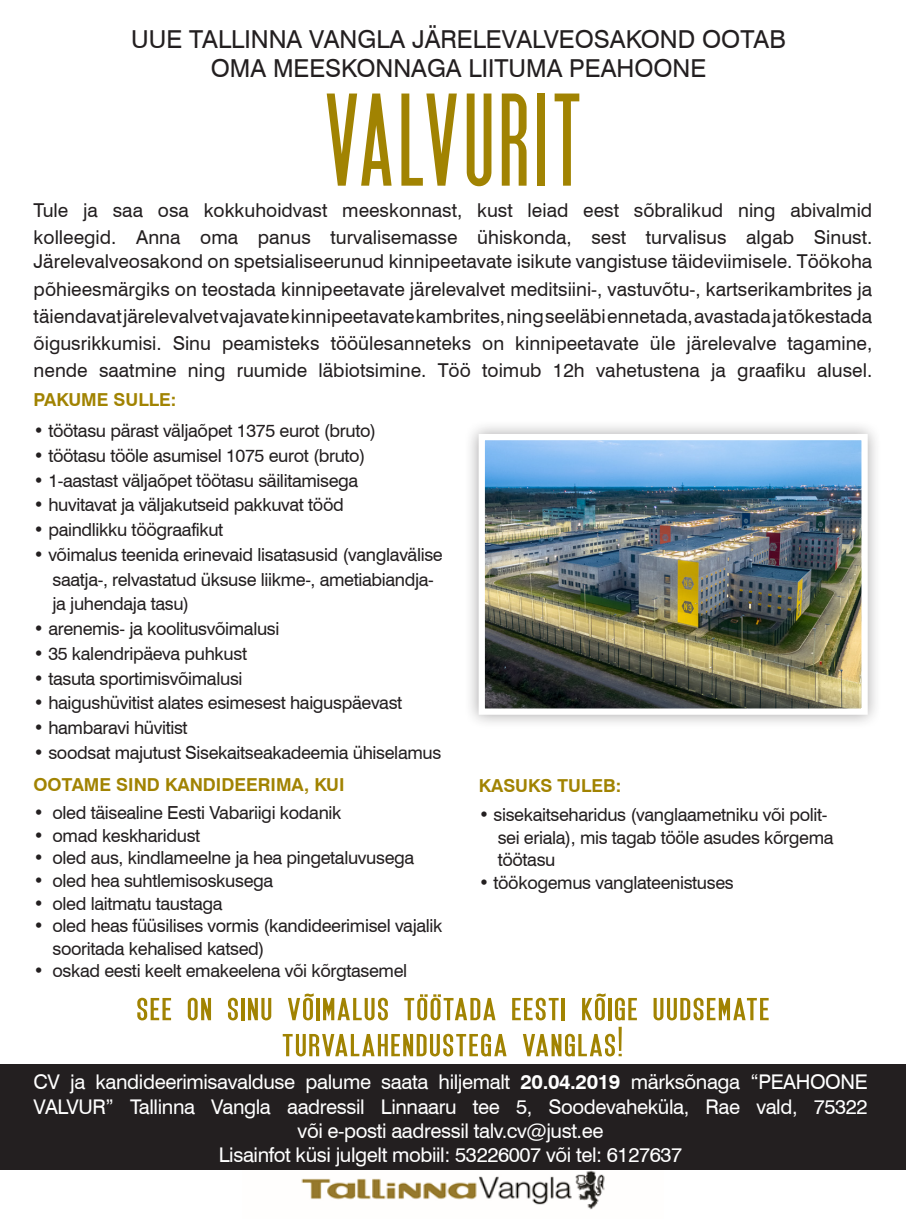
<style>
.page{position:relative;width:906px;height:1219px;background:#fff}
.page>*{position:absolute;margin:0;border:0;box-sizing:border-box;transform-origin:0 0}
.t1{font:700 135px "SF Movie Poster";letter-spacing:.05em;color:#a18302}
.t2{font:700 43.2px/36px "SF Movie Poster";letter-spacing:.04em;color:#a18302;text-align:center;scale:1.25 1}
.t3{font:24.75px "Swiss 721 BT";color:#231f20}
.t4{font:20.25px/24.3px "Swiss 721 BT";letter-spacing:-.02em;color:#fff;text-align:center}
.t5{font:19.12px/27px "Swiss 721 BT";color:#231f20}
.t6{font:18px/22.5px "Swiss 721 BT";letter-spacing:-.02em;color:#231f20}
.t7{font:700 17.78px "Swiss 721 BT";color:#a18302}
.s1{font-weight:700}
</style>
<div class="page">
<div style="left:0;top:1064px;width:906px;height:105px;background:#231f20"></div>
<div style="left:464px;top:419px;width:418px;height:310px;background:#231f20;opacity:.4"></div>
<img style="left:485px;top:441px;width:375px;height:266px">
<div style="left:478px;top:434px;width:389px;height:280px;border:6px solid #fff"></div>
<img style="left:301px;top:1170px;width:304px;height:40px">
<p class="t3" style="left:131px;top:24px;width:656px">UUE TALLINNA VANGLA JÄRELEVALVEOSAKOND OOTAB</p>
<p class="t3" style="left:211px;top:53px;width:497px">OMA MEESKONNAGA LIITUMA PEAHOONE</p>
<p class="t1" style="left:326px;top:67px;width:255px">VALVURIT</p>
<p class="t5" style="left:34px;top:196px;width:840px">Tule ja saa osa kokkuhoidvast meeskonnast, kust leiad eest sõbralikud ning abivalmid</p>
<p class="t5" style="left:34px;top:223px;width:840px">kolleegid. Anna oma panus turvalisemasse ühiskonda, sest turvalisus algab Sinust.</p>
<p class="t5" style="left:34px;top:248px;width:840px">Järelevalveosakond on spetsialiseerunud kinnipeetavate isikute vangistuse täideviimisele. Töökoha</p>
<p class="t5" style="left:34px;top:275px;width:840px">põhieesmärgiks on teostada kinnipeetavate järelevalvet meditsiini-, vastuvõtu-, kartserikambrites ja täiendavat järelevalvet vajavate kinnipeetavate kambrites, ning seeläbi ennetada, avastada ja tõkestada</p>
<p class="t5" style="left:34px;top:329px;width:840px">õigusrikkumisi. Sinu peamisteks tööülesanneteks on kinnipeetavate üle järelevalve tagamine,</p>
<p class="t5" style="left:34px;top:356px;width:840px">nende saatmine ning ruumide läbiotsimine. Töö toimub 12h vahetustena ja graafiku alusel.</p>
<p class="t7" style="left:33px;top:389px;width:144px">PAKUME SULLE:</p>
<p class="t6" style="left:33px;top:419px;width:344px">• töötasu pärast väljaõpet 1375 eurot (bruto)</p>
<p class="t6" style="left:33px;top:444px;width:333px">• töötasu tööle asumisel 1075 eurot (bruto)</p>
<p class="t6" style="left:33px;top:468px;width:326px">• 1-aastast väljaõpet töötasu säilitamisega</p>
<p class="t6" style="left:33px;top:493px;width:312px">• huvitavat ja väljakutseid pakkuvat tööd</p>
<p class="t6" style="left:33px;top:518px;width:191px">• paindlikku töögraafikut</p>
<p class="t6" style="left:52px;top:542px;width:392px;line-height:24.8px;text-indent:-19px">• võimalus teenida erinevaid lisatasusid (vanglavälise saatja-, relvastatud üksuse liikme-, ametiabiandja&shy;ja juhendaja tasu)</p>
<p class="t6" style="left:33px;top:617px;width:247px">• arenemis- ja koolitusvõimalusi</p>
<p class="t6" style="left:33px;top:642px;width:215px">• 35 kalendripäeva puhkust</p>
<p class="t6" style="left:33px;top:666px;width:210px">• tasuta sportimisvõimalusi</p>
<p class="t6" style="left:33px;top:691px;width:370px">• haigushüvitist alates esimesest haiguspäevast</p>
<p class="t6" style="left:33px;top:716px;width:156px">• hambaravi hüvitist</p>
<p class="t6" style="left:33px;top:741px;width:409px">• soodsat majutust Sisekaitseakadeemia ühiselamus</p>
<p class="t7" style="left:33px;top:773px;width:313px">OOTAME SIND KANDIDEERIMA, KUI</p>
<p class="t6" style="left:33px;top:801px;width:309px">• oled täisealine Eesti Vabariigi kodanik</p>
<p class="t6" style="left:33px;top:824px;width:168px">• omad keskharidust</p>
<p class="t6" style="left:33px;top:846px;width:382px">• oled aus, kindlameelne ja hea pingetaluvusega</p>
<p class="t6" style="left:33px;top:869px;width:241px">• oled hea suhtlemisoskusega</p>
<p class="t6" style="left:33px;top:891px;width:191px">• oled laitmatu taustaga</p>
<p class="t6" style="left:52px;top:914px;width:391px;text-indent:-19px">• oled heas füüsilises vormis (kandideerimisel vajalik sooritada kehalised katsed)</p>
<p class="t6" style="left:33px;top:959px;width:375px">• oskad eesti keelt emakeelena või kõrgtasemel</p>
<p class="t2" style="left:137px;top:985px;width:507px">see on sinu võimalus töötada eesti kõige uudsemate turvalahendustega vanglas!</p>
<p class="t7" style="left:478px;top:775px;width:144px">KASUKS TULEB:</p>
<p class="t6" style="left:497px;top:803px;width:337px;text-indent:-19px">• sisekaitseharidus (vanglaametniku või polit&shy;sei eriala), mis tagab tööle asudes kõrgema töötasu</p>
<p class="t6" style="left:478px;top:870px;width:257px">• töökogemus vanglateenistuses</p>
<p class="t4" style="left:33px;top:1069px;width:835px">CV ja kandideerimisavalduse palume saata hiljemalt <span class="s1">20.04.2019</span> märksõnaga “PEAHOONE<br>VALVUR” Tallinna Vangla aadressil Linnaaru tee 5, Soodevaheküla, Rae vald, 75322 või e-posti aadressil talv.cv@just.ee</p>
<p class="t4" style="left:219px;top:1142px;width:465px">Lisainfot küsi julgelt mobiil: 53226007 või tel: 6127637</p>
</div>
